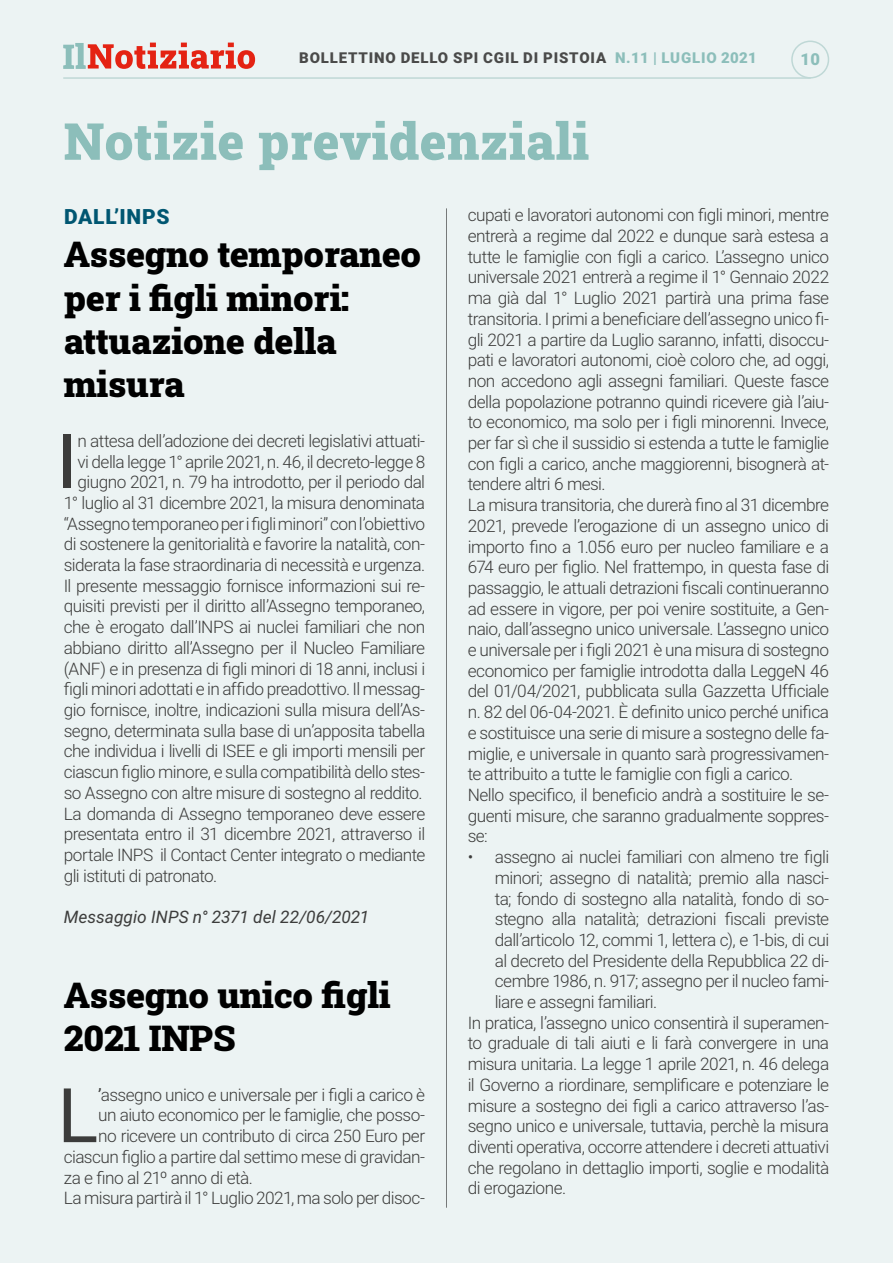
<style>
.page{position:relative;width:893px;height:1263px;background:#ecf3f3}
.page>*{position:absolute;margin:0;border:0;box-sizing:border-box;transform-origin:0 0}
.t1{font:75.45px "Roboto";color:#3c3c3b}
.t2{font:900 51px "Roboto Slab";letter-spacing:.01em;color:#8cbeba}
.t3{font:900 36px/43.2px "Roboto Slab";letter-spacing:-.005em;color:#000}
.t4{font:900 21px "Roboto";letter-spacing:.035em;color:#005671}
.t5{font:300 17.25px/20.7px "Roboto";letter-spacing:-.03em;color:#3c3c3b}
.t6{font:italic 17.25px "Roboto";color:#3c3c3b}
.t7{font:900 16.5px "Roboto";color:#8cbeba}
.t8{font:900 15px "Roboto";letter-spacing:.055em;color:#4a4a49}
.s1{color:#8cbeba}
.s2{font-weight:400}
</style>
<div class="page">
<svg style="left:63px;top:43px;width:192px;height:26px"></svg>
<hr style="left:63px;top:77px;width:748px;height:2px;background:#bfd8d6">
<div style="left:791px;top:41px;width:38px;height:38px;border:2px solid #bfd8d6;border-radius:50%"></div>
<hr style="left:446px;top:208px;width:1px;height:1000px;background:#000">
<p class="t8" style="left:299px;top:47px;width:459px">BOLLETTINO DELLO SPI CGIL DI PISTOIA <span class="s1">N.11 | LUGLIO 2021</span></p>
<p class="t7" style="left:800px;top:47px;width:21px">10</p>
<h2 class="t2" style="left:64px;top:106px;width:527px">Notizie previdenziali</h2>
<p class="t4" style="left:64px;top:202px;width:107px">DALL’INPS</p>
<h3 class="t3" style="left:64px;top:232px;width:359px">Assegno temporaneo per i figli minori: attuazione della misura</h3>
<h1 class="t1" style="left:57px;top:409px;width:22px">I</h1>
<p class="t5" style="left:78px;top:430px;width:349px">n attesa dell’adozione dei decreti legislativi attuati-</p>
<p class="t5" style="left:78px;top:450px;width:349px">vi della legge 1° aprile 2021, n. 46, il decreto-legge 8</p>
<p class="t5" style="left:78px;top:471px;width:349px">giugno 2021, n. 79 ha introdotto, per il periodo dal</p>
<p class="t5" style="left:64px;top:492px;width:363px">1° luglio al 31 dicembre 2021, la misura denominata</p>
<p class="t5" style="left:64px;top:512px;width:363px">“Assegno temporaneo per i figli minori” con l’obiettivo</p>
<p class="t5" style="left:64px;top:533px;width:363px">di sostenere la genitorialità e favorire la natalità, con-</p>
<p class="t5" style="left:64px;top:554px;width:363px">siderata la fase straordinaria di necessità e urgenza.</p>
<p class="t5" style="left:64px;top:575px;width:363px">Il presente messaggio fornisce informazioni sui re-</p>
<p class="t5" style="left:64px;top:595px;width:363px">quisiti previsti per il diritto all’Assegno temporaneo,</p>
<p class="t5" style="left:64px;top:616px;width:363px">che è erogato dall’INPS ai nuclei familiari che non</p>
<p class="t5" style="left:64px;top:637px;width:363px">abbiano diritto all’Assegno per il Nucleo Familiare</p>
<p class="t5" style="left:64px;top:657px;width:363px">(ANF) e in presenza di figli minori di 18 anni, inclusi i</p>
<p class="t5" style="left:64px;top:678px;width:363px">figli minori adottati e in affido preadottivo. Il messag-</p>
<p class="t5" style="left:64px;top:699px;width:363px">gio fornisce, inoltre, indicazioni sulla misura dell’As-</p>
<p class="t5" style="left:64px;top:719px;width:363px">segno, determinata sulla base di un’apposita tabella</p>
<p class="t5" style="left:64px;top:740px;width:363px">che individua i livelli di ISEE e gli importi mensili per</p>
<p class="t5" style="left:64px;top:761px;width:363px">ciascun figlio minore, e sulla compatibilità dello stes-</p>
<p class="t5" style="left:64px;top:782px;width:360px">so Assegno con altre misure di sostegno al reddito.</p>
<p class="t5" style="left:64px;top:802px;width:363px">La domanda di Assegno temporaneo deve essere</p>
<p class="t5" style="left:64px;top:823px;width:363px">presentata entro il 31 dicembre 2021, attraverso il</p>
<p class="t5" style="left:64px;top:844px;width:363px">portale INPS il Contact Center integrato o mediante</p>
<p class="t5" style="left:64px;top:864px;width:155px">gli istituti di patronato.</p>
<p class="t6" style="left:64px;top:905px;width:307px">Messaggio INPS n° 2371 del 22/06/2021</p>
<h3 class="t3" style="left:64px;top:972px;width:328px">Assegno unico figli<br>2021 INPS</h3>
<h1 class="t1" style="left:58px;top:1062px;width:42px">L</h1>
<p class="t5" style="left:98px;top:1083px;width:329px"><span class="s2">’</span>assegno unico e universale per i figli a carico è</p>
<p class="t5" style="left:98px;top:1104px;width:329px">un aiuto economico per le famiglie, che posso-</p>
<p class="t5" style="left:98px;top:1125px;width:329px">no ricevere un contributo di circa 250 Euro per</p>
<p class="t5" style="left:64px;top:1146px;width:363px">ciascun figlio a partire dal settimo mese di gravidan-</p>
<p class="t5" style="left:64px;top:1166px;width:191px">za e fino al 21º anno di età.</p>
<p class="t5" style="left:64px;top:1187px;width:363px">La misura partirà il 1° Luglio 2021, ma solo per disoc-</p>
<p class="t5" style="left:468px;top:204px;width:363px">cupati e lavoratori autonomi con figli minori, mentre entrerà a regime dal 2022 e dunque sarà estesa a tutte le famiglie con figli a carico. L’assegno unico universale 2021 entrerà a regime il 1° Gennaio 2022 ma già dal 1° Luglio 2021 partirà una prima fase transitoria. I primi a beneficiare dell’assegno unico fi&shy;gli 2021 a partire da Luglio saranno, infatti, disoccu&shy;pati e lavoratori autonomi, cioè coloro che, ad oggi, non accedono agli assegni familiari. Queste fasce della popolazione potranno quindi ricevere già l’aiu&shy;to economico, ma solo per i figli minorenni. Invece, per far sì che il sussidio si estenda a tutte le famiglie con figli a carico, anche maggiorenni, bisognerà at&shy;tendere altri 6 mesi.<br>La misura transitoria, che durerà fino al 31 dicembre 2021, prevede l’erogazione di un assegno unico di importo fino a 1.056 euro per nucleo familiare e a 674 euro per figlio. Nel frattempo, in questa fase di passaggio, le attuali detrazioni fiscali continueranno ad essere in vigore, per poi venire sostituite, a Gen&shy;naio, dall’assegno unico universale. L’assegno unico e universale per i figli 2021 è una misura di sostegno economico per famiglie introdotta dalla LeggeN 46 del 01/04/2021, pubblicata sulla Gazzetta Ufficiale n. 82 del 06-04-2021. È definito unico perché unifica e sostituisce una serie di misure a sostegno delle fa&shy;miglie, e universale in quanto sarà progressivamen&shy;te attribuito a tutte le famiglie con figli a carico.<br>Nello specifico, il beneficio andrà a sostituire le se&shy;guenti misure, che saranno gradualmente soppres&shy;se:</p>
<p class="t5" style="left:468px;top:846px;width:363px">• assegno ai nuclei familiari con almeno tre figli</p>
<p class="t5" style="left:495px;top:867px;width:336px">minori; assegno di natalità; premio alla nasci-</p>
<p class="t5" style="left:495px;top:887px;width:336px">ta; fondo di sostegno alla natalità, fondo di so-</p>
<p class="t5" style="left:495px;top:908px;width:336px">stegno alla natalità; detrazioni fiscali previste</p>
<p class="t5" style="left:495px;top:929px;width:336px">dall’articolo 12, commi 1, lettera c), e 1-bis, di cui</p>
<p class="t5" style="left:495px;top:949px;width:336px">al decreto del Presidente della Repubblica 22 di-</p>
<p class="t5" style="left:495px;top:970px;width:336px">cembre 1986, n. 917; assegno per il nucleo fami-</p>
<p class="t5" style="left:495px;top:991px;width:164px">liare e assegni familiari.</p>
<p class="t5" style="left:468px;top:1011px;width:363px">In pratica, l’assegno unico consentirà il superamen-</p>
<p class="t5" style="left:468px;top:1032px;width:363px">to graduale di tali aiuti e li farà convergere in una</p>
<p class="t5" style="left:468px;top:1053px;width:363px">misura unitaria. La legge 1 aprile 2021, n. 46 delega</p>
<p class="t5" style="left:468px;top:1074px;width:363px">il Governo a riordinare, semplificare e potenziare le</p>
<p class="t5" style="left:468px;top:1094px;width:363px">misure a sostegno dei figli a carico attraverso l’as-</p>
<p class="t5" style="left:468px;top:1115px;width:363px">segno unico e universale, tuttavia, perchè la misura</p>
<p class="t5" style="left:468px;top:1136px;width:363px">diventi operativa, occorre attendere i decreti attuativi</p>
<p class="t5" style="left:468px;top:1156px;width:363px">che regolano in dettaglio importi, soglie e modalità</p>
<p class="t5" style="left:468px;top:1177px;width:100px">di erogazione.</p>
</div>
